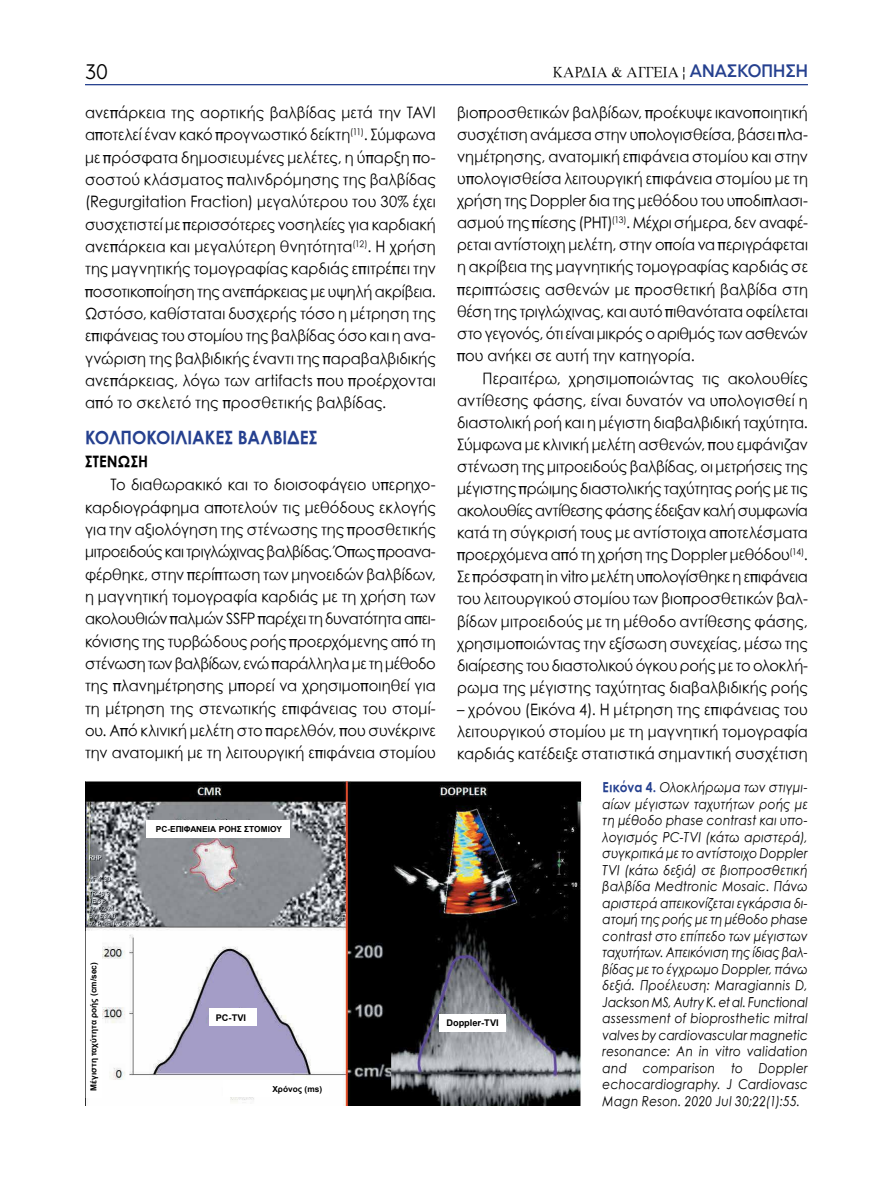
<style>
.page{position:relative;width:893px;height:1191px;background:#fff}
.page>*{position:absolute;margin:0;border:0;box-sizing:border-box;transform-origin:0 0}
.t1{font:21px "Abrade";color:#000;scale:.95 1}
.t2{font:18px "SK Century Gothic Pol Uni W Bold";color:#25408f;scale:.95 1}
.t3{font:15.45px/22px "SK Century Gothic Pol Uni W";letter-spacing:.005em;color:#000;text-align:justify;scale:.95 1}
.t4{font:15.45px "SK Century Gothic Pol Uni W Bold";letter-spacing:.015em;color:#000;scale:.95 1}
.t5{font:15px "Mg Old Times UC Pol Normal";color:#000;scale:.95 1}
.t6{font:13.5px/16.5px "SK Century Gothic Pol Uni W Italic";letter-spacing:.02em;color:#000;text-align:justify;scale:.9 1}
.t7{font:700 9.15px "Arial";color:#000}
.t8{font:700 8.25px "Arial";color:#000}
.s1{font-family:"Abrade";font-weight:600;font-size:18px;color:#25408f}
.s2{font-family:"SK Century Gothic Pol Uni W Bold";color:#25408f}
</style>
<div class="page">
<hr style="left:85px;top:84px;width:723px;height:1px;background:#25408f">
<img style="left:86px;top:781px;width:495px;height:325px">
<div style="left:209px;top:1008px;width:48px;height:18px;background:#fff"></div>
<div style="left:440px;top:1014px;width:66px;height:18px;background:#fff"></div>
<div style="left:85px;top:931px;width:17px;height:166px;background:#fff"></div>
<div style="left:224px;top:1080px;width:105px;height:17px;background:#fff"></div>
<hr style="left:85px;top:781px;width:1px;height:325px;background:#000">
<div style="left:146px;top:820px;width:143px;height:18px;background:#fff"></div>
<h1 class="t1" style="left:85px;top:58px;width:26px">30</h1>
<p class="t5" style="left:553px;top:64px;width:270px">ΚΑΡΔΙΑ &amp; ΑΓΓΕΙΑ | <span class="s1">ΑΝΑΣΚΟΠΗΣΗ</span></p>
<p class="t3" style="left:85px;top:101px;width:371px">ανεπάρκεια της αορτικής βαλβίδας μετά την TAVI αποτελεί έναν κακό προγνωστικό δείκτη<sup>(11)</sup>. Σύμφωνα με πρόσφατα δημοσιευμένες μελέτες, η ύπαρξη πο&shy;σοστού κλάσματος παλινδρόμησης της βαλβίδας (Regurgitation Fraction) μεγαλύτερου του 30% έχει συσχετιστεί με περισσότερες νοσηλείες για καρδιακή ανεπάρκεια και μεγαλύτερη θνητότητα<sup>(12)</sup>. Η χρήση της μαγνητικής τομογραφίας καρδιάς επιτρέπει την ποσοτικοποίηση της ανεπάρκειας με υψηλή ακρίβεια.<br>Ωστόσο, καθίσταται δυσχερής τόσο η μέτρηση της επιφάνειας του στομίου της βαλβίδας όσο και η ανα&shy;γνώριση της βαλβιδικής έναντι της παραβαλβιδικής ανεπάρκειας, λόγω των artifacts που προέρχονται από το σκελετό της προσθετικής βαλβίδας.</p>
<p class="t2" style="left:85px;top:424px;width:246px">ΚΟΛΠΟΚΟΙΛΙΑΚΕΣ ΒΑΛΒΙΔΕΣ</p>
<p class="t4" style="left:85px;top:450px;width:68px">ΣΤΕΝΩΣΗ</p>
<p class="t3" style="left:85px;top:474px;width:371px;text-indent:26px">Το διαθωρακικό και το διοισοφάγειο υπερηχο&shy;καρδιογράφημα αποτελούν τις μεθόδους εκλογής για την αξιολόγηση της στένωσης της προσθετικής μιτροειδούς και τριγλώχινας βαλβίδας. Όπως προανα&shy;φέρθηκε, στην περίπτωση των μηνοειδών βαλβίδων, η μαγνητική τομογραφία καρδιάς με τη χρήση των ακολουθιών παλμών SSFP παρέχει τη δυνατότητα απει&shy;κόνισης της τυρβώδους ροής προερχόμενης από τη στένωση των βαλβίδων, ενώ παράλληλα με τη μέθοδο της πλανημέτρησης μπορεί να χρησιμοποιηθεί για τη μέτρηση της στενωτικής επιφάνειας του στομί&shy;ου. Από κλινική μελέτη στο παρελθόν, που συνέκρινε την ανατομική με τη λειτουργική επιφάνεια στομίου</p>
<p class="t3" style="left:457px;top:102px;width:371px">βιοπροσθετικών βαλβίδων, προέκυψε ικανοποιητική συσχέτιση ανάμεσα στην υπολογισθείσα, βάσει πλα&shy;νημέτρησης, ανατομική επιφάνεια στομίου και στην υπολογισθείσα λειτουργική επιφάνεια στομίου με τη χρήση της Doppler δια της μεθόδου του υποδιπλασι&shy;ασμού της πίεσης (PHT)<sup>(13)</sup>. Μέχρι σήμερα, δεν αναφέ&shy;ρεται αντίστοιχη μελέτη, στην οποία να περιγράφεται η ακρίβεια της μαγνητικής τομογραφίας καρδιάς σε περιπτώσεις ασθενών με προσθετική βαλβίδα στη θέση της τριγλώχινας, και αυτό πιθανότατα οφείλεται στο γεγονός, ότι είναι μικρός ο αριθμός των ασθενών που ανήκει σε αυτή την κατηγορία.</p>
<p class="t3" style="left:457px;top:367px;width:371px;text-indent:26px">Περαιτέρω, χρησιμοποιώντας τις ακολουθίες αντίθεσης φάσης, είναι δυνατόν να υπολογισθεί η διαστολική ροή και η μέγιστη διαβαλβιδική ταχύτητα.<br>Σύμφωνα με κλινική μελέτη ασθενών, που εμφάνιζαν στένωση της μιτροειδούς βαλβίδας, οι μετρήσεις της μέγιστης πρώιμης διαστολικής ταχύτητας ροής με τις ακολουθίες αντίθεσης φάσης έδειξαν καλή συμφωνία κατά τη σύγκρισή τους με αντίστοιχα αποτελέσματα προερχόμενα από τη χρήση της Doppler μεθόδου<sup>(14)</sup>.<br>Σε πρόσφατη in vitro μελέτη υπολογίσθηκε η επιφάνεια του λειτουργικού στομίου των βιοπροσθετικών βαλ&shy;βίδων μιτροειδούς με τη μέθοδο αντίθεσης φάσης, χρησιμοποιώντας την εξίσωση συνεχείας, μέσω της διαίρεσης του διαστολικού όγκου ροής με το ολοκλή&shy;ρωμα της μέγιστης ταχύτητας διαβαλβιδικής ροής</p>
<p class="t3" style="left:457px;top:698px;width:371px">– χρόνου (Εικόνα 4). Η μέτρηση της επιφάνειας του λειτουργικού στομίου με τη μαγνητική τομογραφία καρδιάς κατέδειξε στατιστικά σημαντική συσχέτιση</p>
<p class="t8" style="left:88px;top:1090px;width:130px;rotate:-90deg">Μέγιστη ταχύτητα ροής (cm/sec)</p>
<p class="t8" style="left:156px;top:823px;width:128px">PC-ΕΠΙΦΑΝΕΙΑ ΡΟΗΣ ΣΤΟΜΙΟΥ</p>
<p class="t7" style="left:216px;top:1011px;width:32px">PC-TVI</p>
<p class="t8" style="left:272px;top:1083px;width:51px">Χρόνος (ms)</p>
<p class="t7" style="left:446px;top:1016px;width:54px">Doppler-TVI</p>
<p class="t6" style="left:603px;top:779px;width:230px"><span class="s2">Εικόνα 4.</span> Ολοκλήρωμα των στιγμι&shy;αίων μέγιστων ταχυτήτων ροής με τη μέθοδο phase contrast και υπο&shy;λογισμός PC-TVI (κάτω αριστερά), συγκριτικά με το αντίστοιχο Doppler TVI (κάτω δεξιά) σε βιοπροσθετική βαλβίδα Medtronic Mosaic. Πάνω αριστερά απεικονίζεται εγκάρσια δι&shy;ατομή της ροής με τη μέθοδο phase contrast στο επίπεδο των μέγιστων ταχυτήτων. Απεικόνιση της ίδιας βαλ&shy;βίδας με το έγχρωμο Doppler, πάνω δεξιά. Προέλευση: Maragiannis D, Jackson MS, Autry K. et al. Functional assessment of bioprosthetic mitral valves by cardiovascular magnetic resonance: An in vitro validation and comparison to Doppler echocardiography. J Cardiovasc Magn Reson. 2020 Jul 30;22(1):55.</p>
</div>
